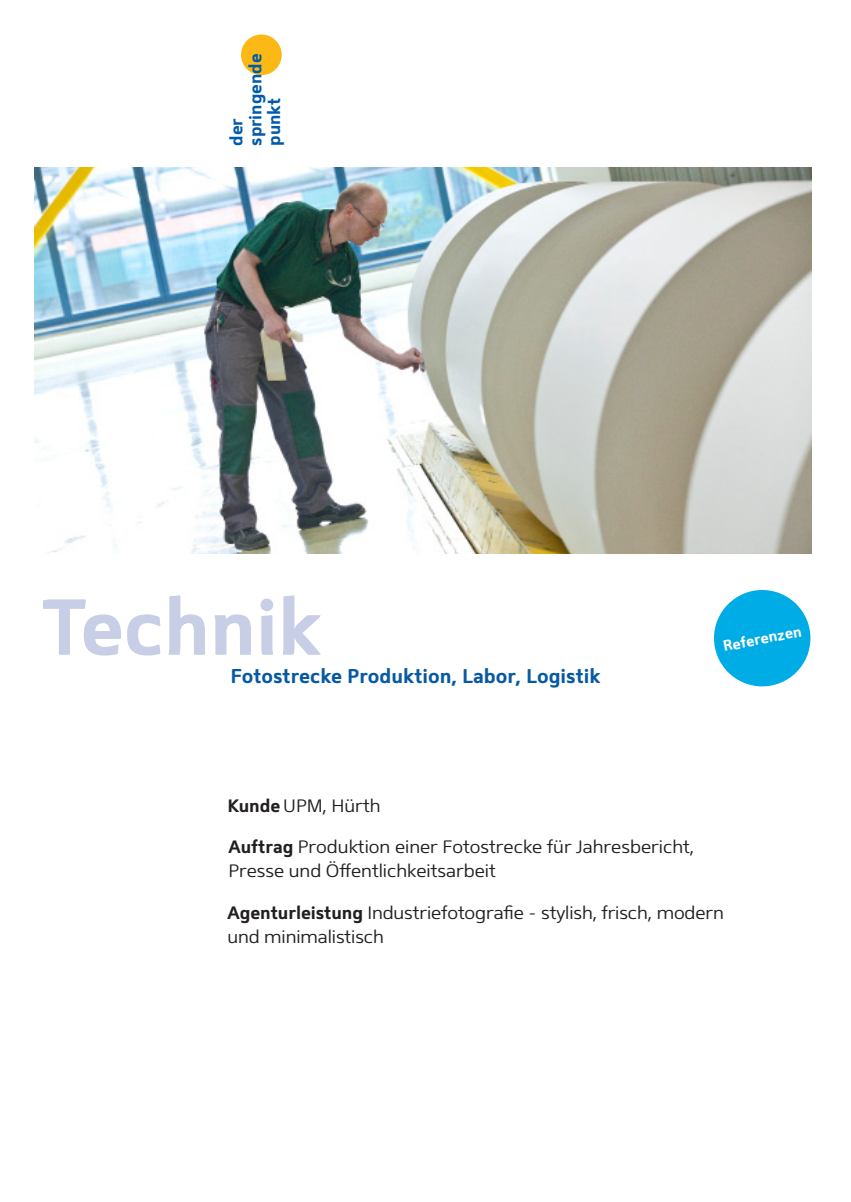
<style>
.page{position:relative;width:851px;height:1202px;background:#fff}
.page>*{position:absolute;margin:0;border:0;box-sizing:border-box;transform-origin:0 0}
.t1{font:700 79.2px "Mentone";letter-spacing:-.005em;color:#c8cee6}
.t2{font:700 20px "Mentone";color:#0759a3}
.t3{font:300 18px/24px "Mentone";color:#231f20}
.t4{font:700 17.6px/19px "Mentone";color:#015aaa}
.t5{font:700 15px "Mentone";color:#fff}
.s1{font-weight:700}
</style>
<div class="page">
<img style="left:34px;top:167px;width:777px;height:387px">
<div style="left:713px;top:590px;width:97px;height:96px;background:#00ace5;border-radius:50%"></div>
<div style="left:241px;top:34px;width:41px;height:41px;background:#fcb814;border-radius:50%"></div>
<p class="t4" style="left:226px;top:146px;width:94px;rotate:-90deg">der springende punkt</p>
<p class="t1" style="left:42px;top:577px;width:281px">Technik</p>
<p class="t2" style="left:230px;top:664px;width:372px">Fotostrecke Produktion, Labor, Logistik</p>
<p class="t5" style="left:721px;top:637px;width:81px;rotate:-11deg">Referenzen</p>
<p class="t3" style="left:227px;top:793px;width:155px"><span class="s1">Kunde</span> UPM, Hürth</p>
<p class="t3" style="left:228px;top:835px;width:467px"><span class="s1">Auftrag</span> Produktion einer Fotostrecke für Jahresbericht,<br>Presse und Öffentlichkeitsarbeit</p>
<p class="t3" style="left:227px;top:901px;width:498px"><span class="s1">Agenturleistung</span> Industriefotografie - stylish, frisch, modern und minimalistisch</p>
</div>
